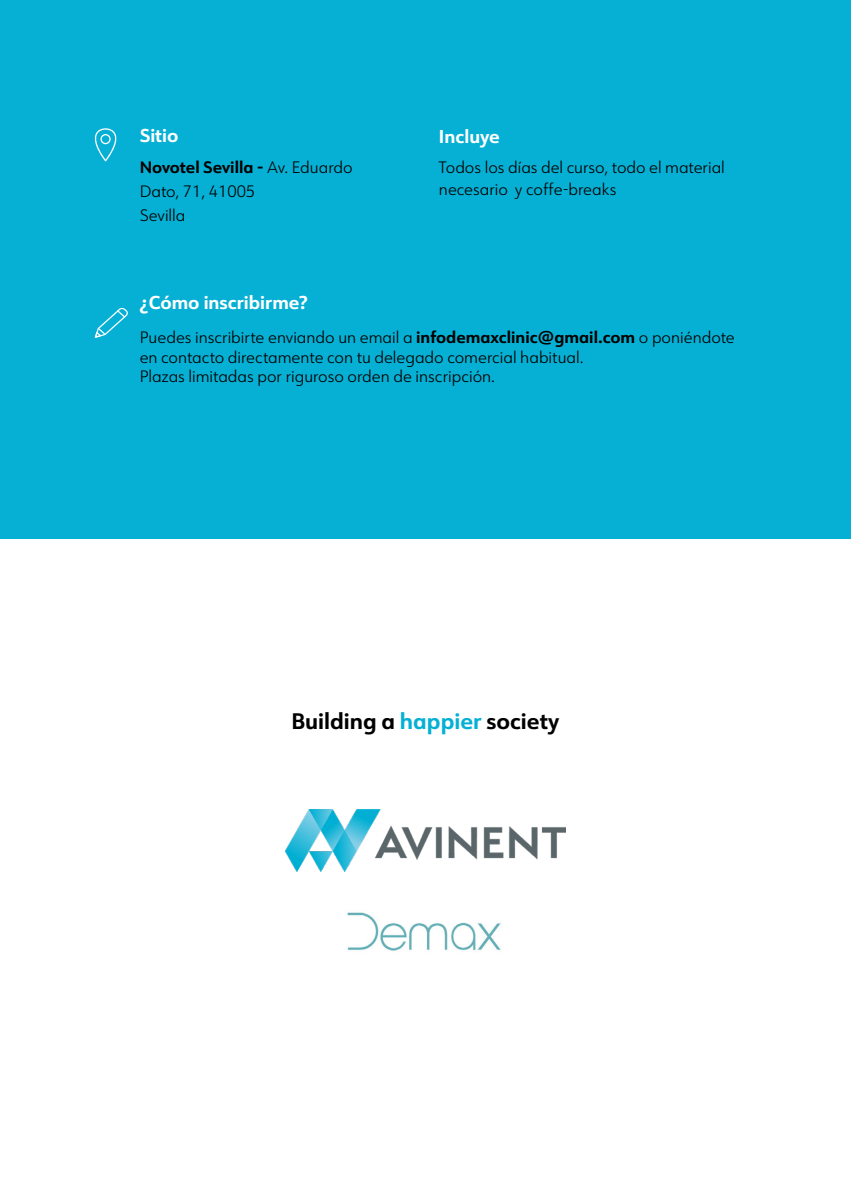
<style>
.page{position:relative;width:851px;height:1202px;background:#fff}
.page>*{position:absolute;margin:0;border:0;box-sizing:border-box;transform-origin:0 0}
.t1{font:700 22px "URW Form";color:#000}
.t2{font:700 18.2px "URW Form";color:#fff}
.t3{font:300 16.2px/24px "URW Form";color:#000}
.s1{font-weight:700}
.s2{color:#06b0d4}
</style>
<div class="page">
<div style="left:0;top:0;width:850px;height:539px;background:#06b0d4"></div>
<svg style="left:94px;top:128px;width:23px;height:33px"></svg>
<svg style="left:95px;top:307px;width:33px;height:31px"></svg>
<img style="left:347px;top:912px;width:154px;height:39px">
<img style="left:285px;top:809px;width:280px;height:62px">
<p class="t2" style="left:140px;top:123px;width:40px">Sitio</p>
<p class="t3" style="left:140px;top:154px;width:214px"><span class="s1">Novotel Sevilla -</span> Av. Eduardo<br>Dato, 71, 41005<br>Sevilla</p>
<p class="t2" style="left:439px;top:123px;width:62px">Incluye</p>
<p class="t3" style="left:439px;top:156px;width:287px;line-height:22.2px">Todos los días del curso, todo el material necesario y coffe-breaks</p>
<p class="t2" style="left:140px;top:290px;width:169px">¿Cómo inscribirme?</p>
<p class="t3" style="left:140px;top:327px;width:596px;line-height:19.4px">Puedes inscribirte enviando un email a <span class="s1">infodemaxclinic@gmail.com</span> o poniéndote en contacto directamente con tu delegado comercial habitual.<br>Plazas limitadas por riguroso orden de inscripción.</p>
<h1 class="t1" style="left:291px;top:706px;width:269px">Building a <span class="s2">happier</span> society</h1>
</div>
